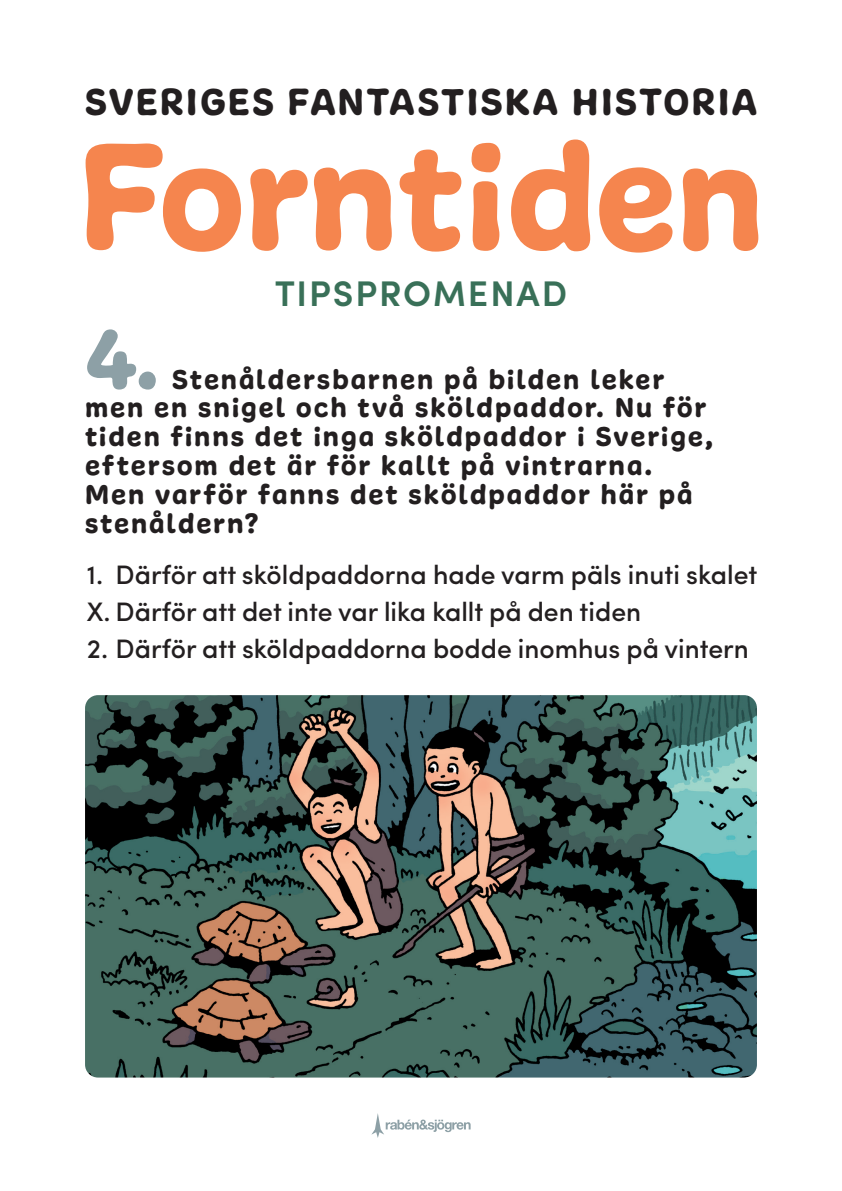
<style>
.page{position:relative;width:842px;height:1191px;background:#fff}
.page>*{position:absolute;margin:0;border:0;box-sizing:border-box;transform-origin:0 0}
.t1{font:159.2px "Freude";color:#f5854e}
.Kapitelrubrik_centre{font:90px "Freude";color:#8da0a6}
.t2{font:39.8px "Freude";letter-spacing:.055em;color:#231f20}
.t3{font:600 35.7px "Sofia Pro";letter-spacing:.055em;color:#397058}
.Kapitelrubrik_centre-2{font:29px/28.8px "Freude";letter-spacing:.07em;color:#231f20}
.Bröd_Sofia_Pro_Mediu{font:500 26.7px "Sofia Pro";color:#231f20}
</style>
<div class="page">
<svg style="left:371px;top:1113px;width:100px;height:25px"></svg>
<img style="left:85px;top:695px;width:672px;height:382px">
<h3 class="t2" style="left:85px;top:77px;width:674px">SVERIGES FANTASTISKA HISTORIA</h3>
<h1 class="t1" style="left:78px;top:99px;width:688px">Forntiden</h1>
<p class="t3" style="left:275px;top:267px;width:294px">TIPSPROMENAD</p>
<p class="Kapitelrubrik_centre" style="left:85px;top:303px;width:76px">4.</p>
<p class="Kapitelrubrik_centre-2" style="left:85px;top:365px;width:629px;text-indent:87px">Stenåldersbarnen på bilden leker men en snigel och två sköldpaddor. Nu för tiden finns det inga sköldpaddor i Sverige, eftersom det är för kallt på vintrarna.<br>Men varför fanns det sköldpaddor här på stenåldern?</p>
<p class="Bröd_Sofia_Pro_Mediu" style="left:87px;top:554px;width:672px">1. Därför att sköldpaddorna hade varm päls inuti skalet</p>
<p class="Bröd_Sofia_Pro_Mediu" style="left:87px;top:592px;width:556px">X. Därför att det inte var lika kallt på den tiden</p>
<p class="Bröd_Sofia_Pro_Mediu" style="left:87px;top:629px;width:664px">2. Därför att sköldpaddorna bodde inomhus på vintern</p>
</div>
